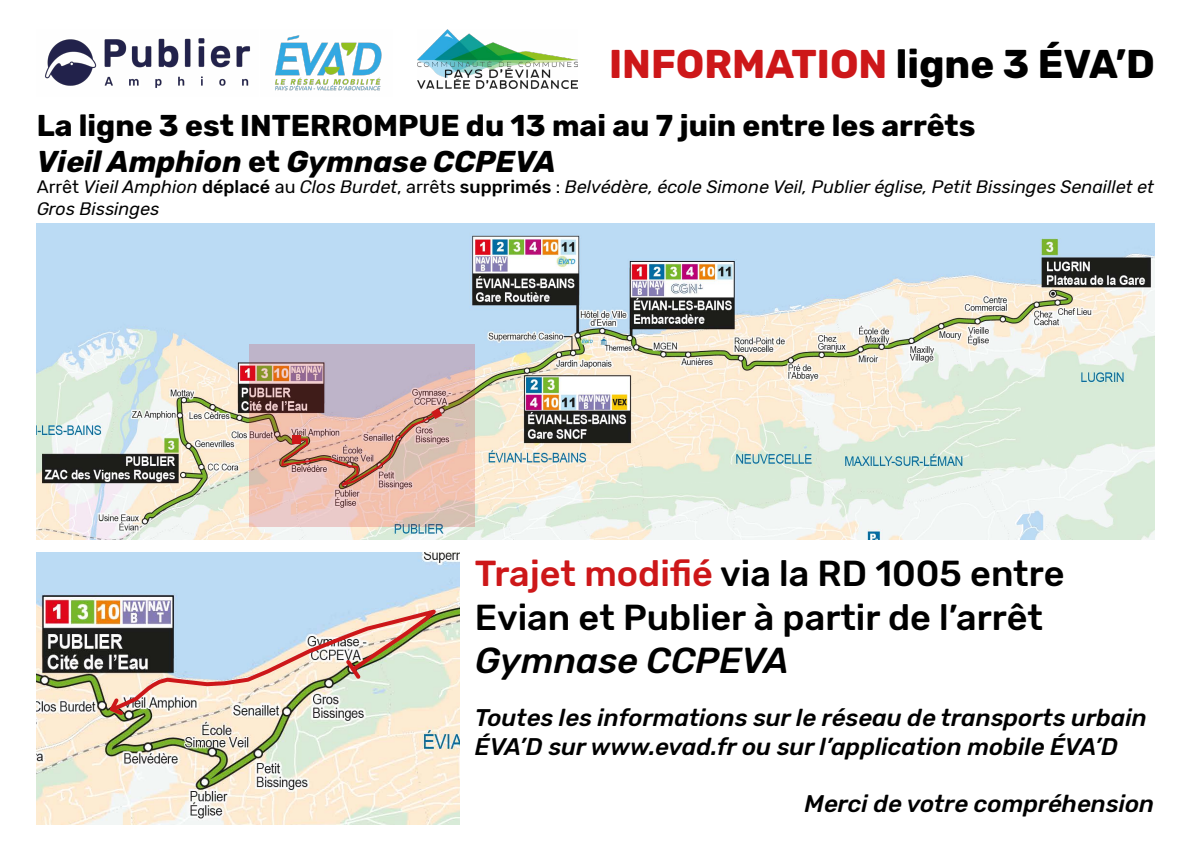
<style>
.page{position:relative;width:1191px;height:842px;background:#fff}
.page>*{position:absolute;margin:0;border:0;box-sizing:border-box;transform-origin:0 0}
.t1{font:700 40px "Rubik";color:#cd1719}
.t2{font:500 36px/43.2px "Rubik";color:#000}
.t3{font:italic 500 36px "Rubik";color:#000}
.t4{font:700 30px/36px "Rubik";color:#000}
.t5{font:italic 500 24px/28.8px "Rubik";color:#000}
.t6{font:italic 18px/21.6px "Rubik";color:#000}
.s1{color:#000}
.s2{font-style:italic}
.s3{font-style:normal}
.s4{font-weight:500;font-style:normal}
.s5{color:#cd1719}
</style>
<div class="page">
<img style="left:45px;top:38px;width:206px;height:50px">
<img style="left:275px;top:35px;width:107px;height:56px">
<img style="left:418px;top:30px;width:160px;height:59px">
<img style="left:36px;top:223px;width:1118px;height:317px">
<svg style="left:249px;top:344px;width:226px;height:183px;background:#cdafac"></svg>
<svg style="left:280px;top:408px;width:162px;height:80px;background:#d4a799"></svg>
<img style="left:36px;top:553px;width:424px;height:271px">
<svg style="left:106px;top:604px;width:342px;height:114px;background:#c3c0bb"></svg>
<h1 class="t1" style="left:609px;top:41px;width:547px">INFORMATION <span class="s1">ligne 3 ÉVA’D</span></h1>
<h3 class="t4" style="left:37px;top:108px;width:940px">La ligne 3 est INTERROMPUE du 13 mai au 7 juin entre les arrêts<br><span class="s2">Vieil Amphion</span> et <span class="s2">Gymnase CCPEVA</span></h3>
<p class="t6" style="left:37px;top:177px;width:1118px"><span class="s3">Arrêt</span> Vieil Amphion <span class="s4">déplacé</span> <span class="s3">au</span> Clos Burdet<span class="s3">, arrêts</span> <span class="s4">supprimés</span> <span class="s3">:</span> Belvédère, école Simone Veil, Publier église, Petit Bissinges Senaillet et<br>Gros Bissinges</p>
<h2 class="t2" style="left:475px;top:553px;width:591px"><span class="s5">Trajet modifié</span> via la RD 1005 entre<br>Evian et Publier à partir de l’arrêt</h2>
<h2 class="t3" style="left:475px;top:640px;width:315px">Gymnase CCPEVA</h2>
<h3 class="t5" style="left:475px;top:704px;width:673px">Toutes les informations sur le réseau de transports urbain<br>ÉVA’D sur www.evad.fr ou sur l’application mobile ÉVA’D</h3>
<h3 class="t5" style="left:804px;top:790px;width:351px">Merci de votre compréhension</h3>
</div>
